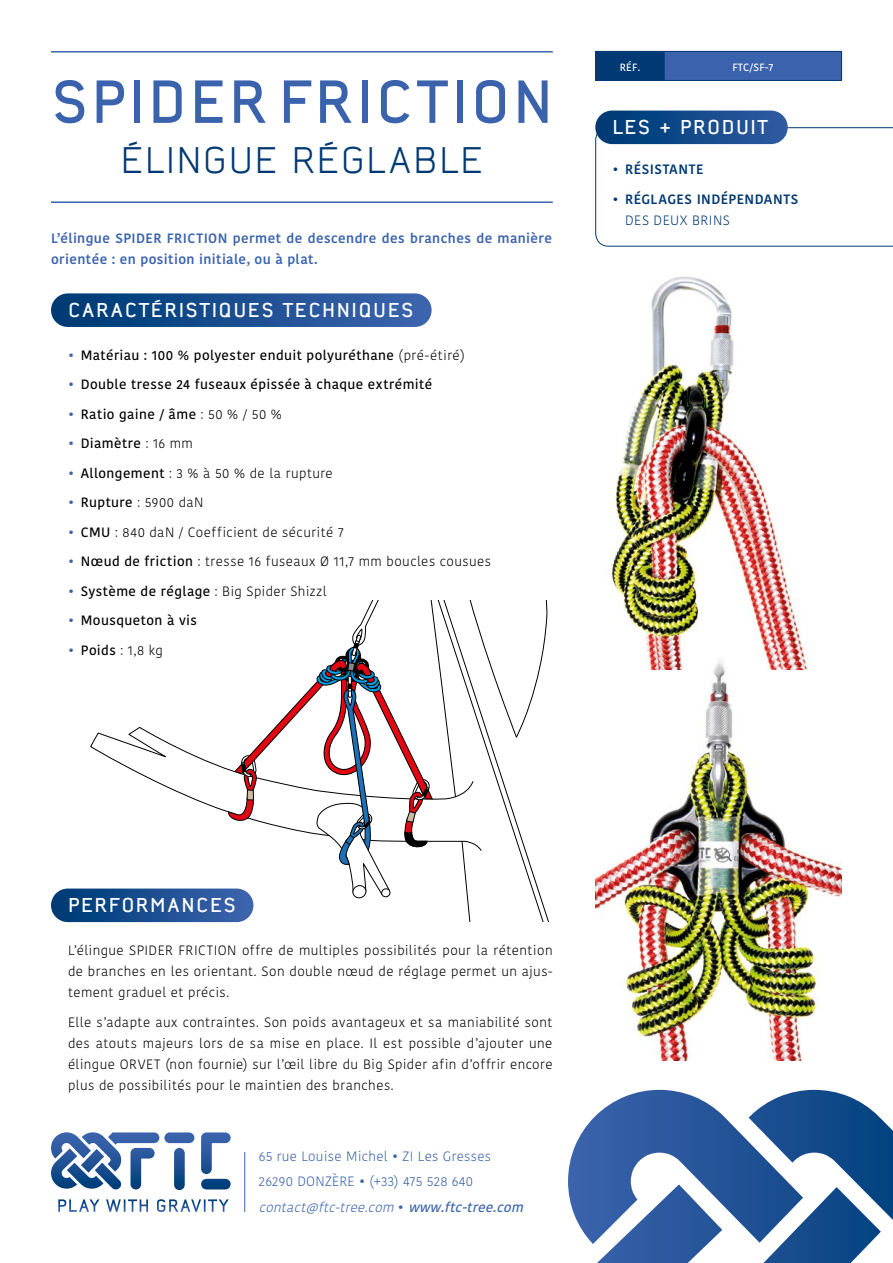
<style>
.page{position:relative;width:893px;height:1263px;background:#fff}
.page>*{position:absolute;margin:0;border:0;box-sizing:border-box;transform-origin:0 0}
.t1{font:700 58.5px "Nordstern Demo";letter-spacing:.05em;color:#3b63ad}
.t2{font:36px "Nordstern Demo";letter-spacing:.05em;color:#003973}
.t3{font:700 19.5px "Nordstern Demo";letter-spacing:.075em;color:#fff}
.t4{font:300 13.5px/21px "Kohinoor Devanagari";letter-spacing:.035em;color:#000;text-align:justify}
.t5{font:600 13.5px "Kohinoor Devanagari";letter-spacing:.03em;color:#000}
.t6{font:500 13.5px/21px "Kohinoor Devanagari";letter-spacing:.03em;color:#3b63ad}
.t7{font:300 13.5px/25.5px "Kohinoor Devanagari";letter-spacing:.02em;color:#3b63ad}
.t8{font:500 13.5px "Kohinoor Devanagari";letter-spacing:.03em;color:#003973}
.t9{font:300 13.5px "Kohinoor Devanagari";letter-spacing:.035em;color:#003973}
.t10{font:600 10.5px "Kohinoor Devanagari";letter-spacing:.025em;color:#fff}
.s1{color:#3b63ad}
.s2{font-weight:300}
.s3{font-weight:600;color:#3b63ad}
.s4{font-weight:600}
.s5{font-style:italic}
.s6{font-weight:600;font-style:italic}
</style>
<div class="page">
<img style="left:595px;top:670px;width:247px;height:390px">
<img style="left:611px;top:276px;width:201px;height:394px">
<hr style="left:244px;top:1152px;width:1px;height:60px;background:#3b63ad">
<svg style="left:58px;top:1199px;width:171px;height:13px"></svg>
<svg style="left:51px;top:1132px;width:180px;height:58px"></svg>
<div style="left:51px;top:888px;width:202px;height:34px;background:linear-gradient(to right,#003a74,#3d64ae);border-radius:17px"></div>
<div style="left:51px;top:293px;width:381px;height:34px;background:linear-gradient(to right,#003973,#3f65af);border-radius:17px"></div>
<svg style="left:568px;top:1090px;width:325px;height:173px"></svg>
<hr style="left:51px;top:51px;width:502px;height:2px;background:#3b63ad">
<hr style="left:51px;top:201px;width:502px;height:2px;background:#3b63ad">
<svg style="left:595px;top:127px;width:298px;height:120px"></svg>
<div style="left:595px;top:111px;width:193px;height:33px;background:linear-gradient(to right,#003a73,#2f5ba1);border-radius:17px"></div>
<div style="left:596px;top:51px;width:68px;height:29px;background:#003973"></div>
<div style="left:664px;top:51px;width:178px;height:29px;background:#3b63ad"></div>
<hr style="left:595px;top:51px;width:69px;height:1px;background:#003973">
<svg style="left:595px;top:52px;width:1px;height:28px"></svg>
<hr style="left:664px;top:51px;width:178px;height:1px;background:#003973">
<svg style="left:664px;top:52px;width:1px;height:28px"></svg>
<svg style="left:841px;top:52px;width:1px;height:28px"></svg>
<hr style="left:595px;top:80px;width:69px;height:1px;background:#003973">
<hr style="left:664px;top:80px;width:178px;height:1px;background:#003973">
<svg style="left:90px;top:727px;width:138px;height:86px"></svg>
<svg style="left:433px;top:601px;width:116px;height:321px"></svg>
<div style="left:352px;top:885px;width:14px;height:13px;border:1px solid #000;border-radius:6px"></div>
<svg style="left:228px;top:601px;width:205px;height:296px"></svg>
<h1 class="t1" style="left:51px;top:66px;width:503px">SPIDER FRICTION</h1>
<h2 class="t2" style="left:121px;top:139px;width:364px">ÉLINGUE RÉGLABLE</h2>
<p class="t6" style="left:51px;top:227px;width:502px">L’élingue SPIDER FRICTION permet de descendre des branches de manière orientée : en position initiale, ou à plat.</p>
<h3 class="t3" style="left:68px;top:298px;width:347px">CARACTÉRISTIQUES TECHNIQUES</h3>
<p class="t5" style="left:68px;top:347px;width:398px"><span class="s1">•</span> Matériau : 100 % polyester enduit polyuréthane <span class="s2">(pré-étiré)</span></p>
<p class="t5" style="left:68px;top:377px;width:366px"><span class="s1">•</span> Double tresse 24 fuseaux épissée à chaque extrémité</p>
<p class="t5" style="left:68px;top:406px;width:215px"><span class="s1">•</span> Ratio gaine / âme <span class="s2">: 50 % / 50 %</span></p>
<p class="t5" style="left:68px;top:436px;width:126px"><span class="s1">•</span> Diamètre <span class="s2">: 16 mm</span></p>
<p class="t4" style="left:68px;top:463px;width:266px"><span class="s3">•</span> <span class="s4">Allongement</span> : 3 % à 50 % de la rupture</p>
<p class="t4" style="left:68px;top:492px;width:137px"><span class="s3">•</span> <span class="s4">Rupture</span> : 5900 daN</p>
<p class="t4" style="left:68px;top:522px;width:277px"><span class="s3">•</span> <span class="s4">CMU</span> : 840 daN / Coefficient de sécurité 7</p>
<p class="t4" style="left:68px;top:551px;width:425px"><span class="s3">•</span> <span class="s4">Nœud de friction</span> : tresse 16 fuseaux Ø 11,7 mm boucles cousues</p>
<p class="t5" style="left:68px;top:583px;width:260px"><span class="s1">•</span> Système de réglage <span class="s2">: Big Spider Shizzl</span></p>
<p class="t5" style="left:68px;top:613px;width:130px"><span class="s1">•</span> Mousqueton à vis</p>
<p class="t4" style="left:68px;top:640px;width:96px"><span class="s3">•</span> <span class="s4">Poids</span> : 1,8 kg</p>
<p class="t10" style="left:620px;top:62px;width:22px">RÉF.</p>
<p class="t10" style="left:732px;top:62px;width:43px">FTC/SF-7</p>
<h3 class="t3" style="left:612px;top:115px;width:157px">LES + PRODUIT</h3>
<p class="t8" style="left:612px;top:162px;width:93px">• RÉSISTANTE</p>
<p class="t8" style="left:612px;top:191px;width:187px">• RÉGLAGES INDÉPENDANTS</p>
<p class="t9" style="left:625px;top:212px;width:106px">DES DEUX BRINS</p>
<h3 class="t3" style="left:68px;top:893px;width:169px">PERFORMANCES</h3>
<p class="t4" style="left:68px;top:940px;width:486px">L’élingue SPIDER FRICTION offre de multiples possibilités pour la rétention de branches en les orientant. Son double nœud de réglage permet un ajus&shy;tement graduel et précis.</p>
<p class="t4" style="left:68px;top:1011px;width:486px">Elle s’adapte aux contraintes. Son poids avantageux et sa maniabilité sont des atouts majeurs lors de sa mise en place. Il est possible d’ajouter une élingue ORVET (non fournie) sur l’œil libre du Big Spider afin d’offrir encore plus de possibilités pour le maintien des branches.</p>
<p class="t7" style="left:259px;top:1143px;width:270px">65 rue Louise Michel • ZI Les Gresses<br>26290 DONZÈRE • (+33) 475 528 640 <span class="s5">contact@ftc-tree.com</span> • <span class="s6">www.ftc-tree.com</span></p>
</div>
